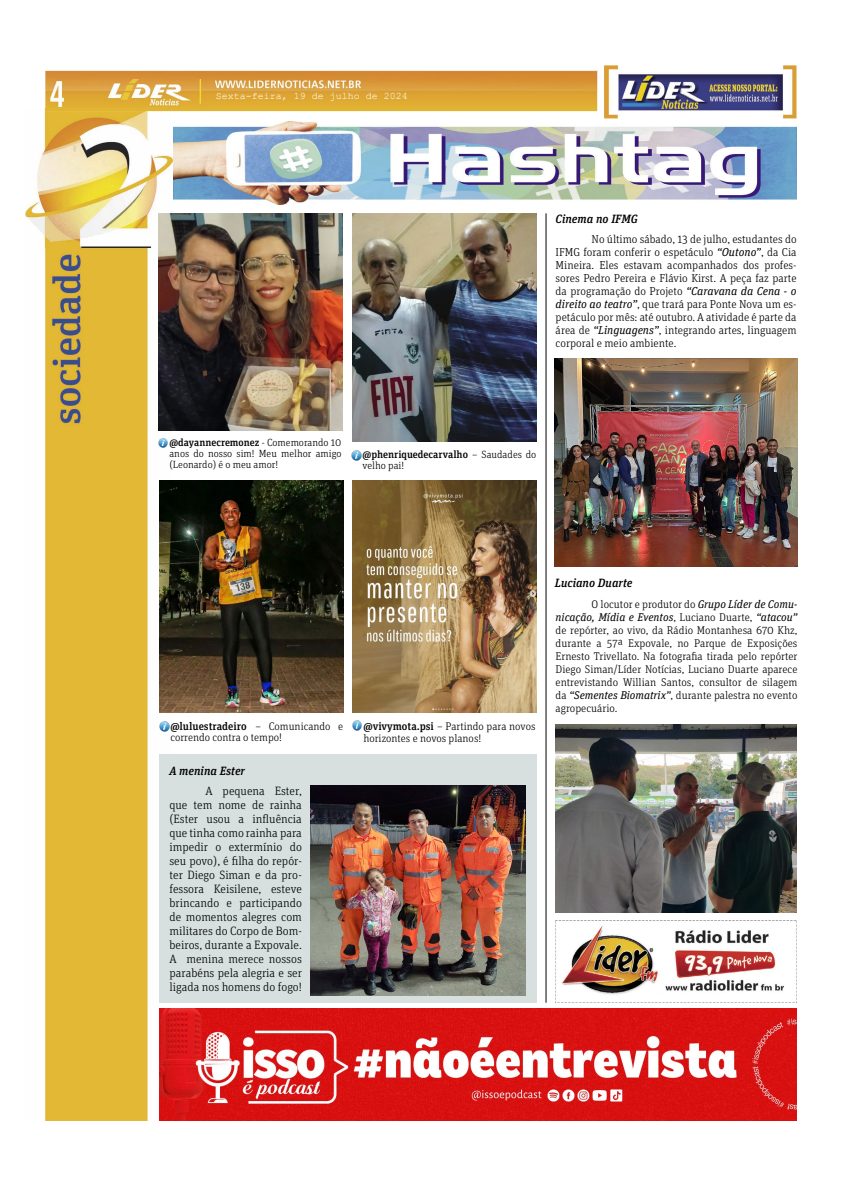
<style>
.page{position:relative;width:842px;height:1191px;background:#fff}
.page>*{position:absolute;margin:0;border:0;box-sizing:border-box;transform-origin:0 0}
.t1{font:300 12.1px/14px "Unit Slab Pro";color:#000;text-align:justify}
.t2{font:italic 500 12px "Unit Slab Pro";color:#000}
.t3{font:300 11.5px/13px "Unit Slab Pro";color:#000;text-align:justify}
.t4{font:300 11.2px/13px "Unit Slab Pro";color:#000;text-align:justify}
.t5{font:300 11px/12px "Unit Slab Pro";color:#000}
.t6{font:500 10.5px/11px "Unit Slab Pro";color:#000}
.t7{font:300 10.4px/11px "Unit Slab Pro";color:#000;text-align:justify}
.t8{font:10px "Courier New";color:#fff}
.s1{font-weight:400;font-style:italic}
.s2{font-weight:500}
.s3{font-weight:300}
</style>
<div class="page">
<img style="left:26px;top:109px;width:147px;height:1011px">
<img style="left:45px;top:65px;width:751px;height:53px">
<img style="left:173px;top:122px;width:623px;height:83px">
<img style="left:556px;top:724px;width:241px;height:188px">
<img style="left:158px;top:213px;width:184px;height:217px">
<img style="left:159px;top:480px;width:184px;height:232px">
<img style="left:352px;top:213px;width:184px;height:229px">
<img style="left:352px;top:480px;width:184px;height:232px">
<svg style="left:158px;top:438px;width:10px;height:10px"></svg>
<svg style="left:352px;top:721px;width:10px;height:9px"></svg>
<svg style="left:351px;top:450px;width:11px;height:11px"></svg>
<svg style="left:159px;top:721px;width:11px;height:10px"></svg>
<div style="left:159px;top:754px;width:377px;height:248px;background:#d7e0de"></div>
<img style="left:160px;top:1008px;width:637px;height:112px">
<img style="left:555px;top:358px;width:242px;height:209px">
<img style="left:310px;top:785px;width:216px;height:210px">
<hr style="left:545px;top:213px;width:1px;height:789px;background:#000">
<img style="left:556px;top:920px;width:241px;height:82px">
<p class="t8" style="left:216px;top:89px;width:194px">Sexta-feira, 19 de julho de 2024</p>
<p class="t2" style="left:556px;top:210px;width:84px">Cinema no IFMG</p>
<p class="t3" style="left:556px;top:232px;width:242px;text-indent:36px">No último sábado, 13 de julho, estudantes do IFMG foram conferir o espetáculo <span class="s1">“Outono”</span>, da Cia Mineira. Eles estavam acompanhados dos profes&shy;sores Pedro Pereira e Flávio Kirst. A peça faz parte da programação do Projeto <span class="s1">“Caravana da Cena - o direito ao teatro”</span>, que trará para Ponte Nova um es&shy;petáculo por mês: até outubro. A atividade é parte da área de <span class="s1">“Linguagens”</span>, integrando artes, linguagem corporal e meio ambiente.</p>
<p class="t7" style="left:169px;top:437px;width:174px"><span class="s2">@dayannecremonez</span> - Comemorando 10 anos do nosso sim! Meu melhor amigo (Leonardo) é o meu amor!</p>
<p class="t6" style="left:362px;top:448px;width:175px">@phenriquedecarvalho <span class="s3">– Saudades do velho pai!</span></p>
<p class="t5" style="left:170px;top:720px;width:174px;line-height:11px"><span class="s2">@luluestradeiro</span> – Comunicando e correndo contra o tempo!</p>
<p class="t2" style="left:169px;top:762px;width:77px">A menina Ester</p>
<p class="t1" style="left:169px;top:783px;width:134px;text-indent:36px">A pequena Ester, que tem nome de rainha (Ester usou a influência que tinha como rainha para impedir o extermínio do seu povo), é filha do repór&shy;ter Diego Siman e da pro&shy;fessora Keisilene, esteve brincando e participando de momentos alegres com militares do Corpo de Bom&shy;beiros, durante a Expovale.<br>A menina merece nossos parabéns pela alegria e ser ligada nos homens do fogo!</p>
<p class="t5" style="left:363px;top:719px;width:174px"><span class="s2">@vivymota.psi</span> – Partindo para novos horizontes e novos planos!</p>
<p class="t2" style="left:555px;top:574px;width:79px">Luciano Duarte</p>
<p class="t4" style="left:556px;top:597px;width:243px;text-indent:36px">O locutor e produtor do <span class="s1">Grupo Líder de Comu&shy;nicação, Mídia e Eventos</span>, Luciano Duarte, <span class="s1">“atacou” </span>de repórter, ao vivo, da Rádio Montanhesa 670 Khz, durante a 57ª Expovale, no Parque de Exposições Ernesto Trivellato. Na fotografia tirada pelo repórter Diego Siman/Líder Notícias, Luciano Duarte aparece entrevistando Willian Santos, consultor de silagem da <span class="s1">“Sementes Biomatrix”</span>, durante palestra no evento agropecuário.</p>
</div>
